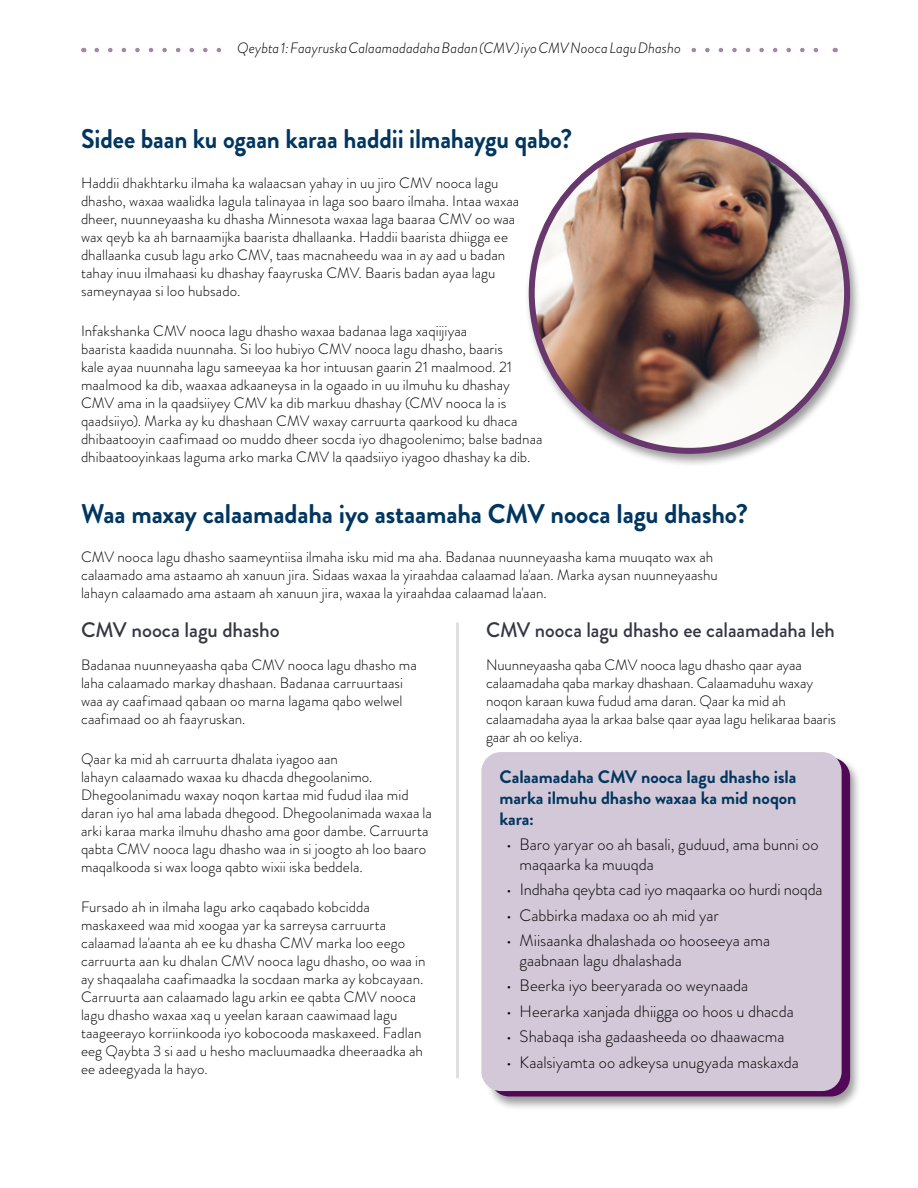
<style>
.page{position:relative;width:918px;height:1188px;background:#fff}
.page>*{position:absolute;margin:0;border:0;box-sizing:border-box;transform-origin:0 0}
.t1{font:700 27px "Brandon Grotesque";letter-spacing:-.005em;color:#003660}
.t2{font:700 27px "Brandon Grotesque";letter-spacing:-.005em;color:#003660;scale:.93 1}
.t3{font:500 21px "Brandon Grotesque";letter-spacing:-.005em;color:#343741}
.t4{font:700 18px/21px "Brandon Grotesque";letter-spacing:-.005em;color:#003660;text-align:justify}
.t5{font:300 16.5px/19.5px "Brandon Grotesque";color:#000}
.t6{font:300 15px/18px "Brandon Grotesque";color:#000}
.t7{font:italic 300 15px "Brandon Grotesque";letter-spacing:.005em;color:#000}
</style>
<div class="page">
<svg style="left:97px;top:48px;width:722px;height:4px"></svg>
<div style="left:230px;top:43px;width:458px;height:15px;background:#fff"></div>
<div style="left:524px;top:130px;width:337px;height:337px;background:#000;opacity:.4"></div>
<img style="left:532px;top:135px;width:315px;height:316px;border-radius:158px">
<div style="left:485px;top:755px;width:376px;height:356px;background:#000;opacity:.4"></div>
<div style="left:490px;top:758px;width:360px;height:339px;background:#510856;border-radius:19px"></div>
<div style="left:481px;top:752px;width:361px;height:339px;background:#d3c8d7;border-radius:19px"></div>
<hr style="left:456px;top:622px;width:3px;height:456px;background:#dfe1df">
<p class="t7" style="left:237px;top:38px;width:445px">Qeybta 1: Faayruska Calaamadadaha Badan (CMV) iyo CMV Nooca Lagu Dhasho</p>
<h3 class="t2" style="left:81px;top:120px;width:530px">Sidee baan ku ogaan karaa haddii ilmahaygu qabo?</h3>
<p class="t6" style="left:81px;top:174px;width:440px">Haddii dhakhtarku ilmaha ka walaacsan yahay in uu jiro CMV nooca lagu dhasho, waxaa waalidka lagula talinayaa in laga soo baaro ilmaha. Intaa waxaa dheer, nuunneyaasha ku dhasha Minnesota waxaa laga baaraa CMV oo waa wax qeyb ka ah barnaamijka baarista dhallaanka. Haddii baarista dhiigga ee dhallaanka cusub lagu arko CMV, taas macnaheedu waa in ay aad u badan tahay inuu ilmahaasi ku dhashay faayruska CMV. Baaris badan ayaa lagu sameynayaa si loo hubsado.</p>
<p class="t6" style="left:81px;top:322px;width:463px">Infakshanka CMV nooca lagu dhasho waxaa badanaa laga xaqiijiyaa<br>baarista kaadida nuunnaha. Si loo hubiyo CMV nooca lagu dhasho, baaris<br>kale ayaa nuunnaha lagu sameeyaa ka hor intuusan gaarin 21 maalmood. 21 maalmood ka dib, waaxaa adkaaneysa in la ogaado in uu ilmuhu ku dhashay CMV ama in la qaadsiiyey CMV ka dib markuu dhashay (CMV nooca la is qaadsiiyo). Marka ay ku dhashaan CMV waxay carruurta qaarkood ku dhaca dhibaatooyin caafimaad oo muddo dheer socda iyo dhagoolenimo; balse badnaa dhibaatooyinkaas laguma arko marka CMV la qaadsiiyo iyagoo dhashay ka dib.</p>
<h3 class="t1" style="left:81px;top:495px;width:668px">Waa maxay calaamadaha iyo astaamaha CMV nooca lagu dhasho?</h3>
<p class="t6" style="left:81px;top:548px;width:638px">CMV nooca lagu dhasho saameyntiisa ilmaha isku mid ma aha. Badanaa nuunneyaasha kama muuqato wax ah calaamado ama astaamo ah xanuun jira. Sidaas waxaa la yiraahdaa calaamad la'aan. Marka aysan nuunneyaashu lahayn calaamado ama astaam ah xanuun jira, waxaa la yiraahdaa calaamad la'aan.</p>
<h4 class="t3" style="left:81px;top:615px;width:200px">CMV nooca lagu dhasho</h4>
<p class="t6" style="left:81px;top:656px;width:337px">Badanaa nuunneyaasha qaba CMV nooca lagu dhasho ma laha calaamado markay dhashaan. Badanaa carruurtaasi waa ay caafimaad qabaan oo marna lagama qabo welwel caafimaad oo ah faayruskan.</p>
<p class="t6" style="left:81px;top:750px;width:352px">Qaar ka mid ah carruurta dhalata iyagoo aan<br>lahayn calaamado waxaa ku dhacda dhegoolanimo.<br>Dhegoolanimadu waxay noqon kartaa mid fudud ilaa mid daran iyo hal ama labada dhegood. Dhegoolanimada waxaa la arki karaa marka ilmuhu dhasho ama goor dambe. Carruurta qabta CMV nooca lagu dhasho waa in si joogto ah loo baaro maqalkooda si wax looga qabto wixii iska beddela.</p>
<p class="t6" style="left:81px;top:898px;width:346px">Fursado ah in ilmaha lagu arko caqabado kobcidda maskaxeed waa mid xoogaa yar ka sarreysa carruurta calaamad la'aanta ah ee ku dhasha CMV marka loo eego carruurta aan ku dhalan CMV nooca lagu dhasho, oo waa in ay shaqaalaha caafimaadka la socdaan marka ay kobcayaan.<br>Carruurta aan calaamado lagu arkin ee qabta CMV nooca lagu dhasho waxaa xaq u yeelan karaan caawimaad lagu taageerayo korriinkooda iyo kobocooda maskaxeed. Fadlan eeg Qaybta 3 si aad u hesho macluumaadka dheeraadka ah ee adeegyada la hayo.</p>
<h4 class="t3" style="left:486px;top:615px;width:350px">CMV nooca lagu dhasho ee calaamadaha leh</h4>
<p class="t6" style="left:486px;top:656px;width:352px">Nuunneyaasha qaba CMV nooca lagu dhasho qaar ayaa calaamadaha qaba markay dhashaan. Calaamaduhu waxay noqon karaan kuwa fudud ama daran. Qaar ka mid ah calaamadaha ayaa la arkaa balse qaar ayaa lagu helikaraa baaris gaar ah oo keliya.</p>
<h5 class="t4" style="left:499px;top:766px;width:299px">Calaamadaha CMV nooca lagu dhasho isla marka ilmuhu dhasho waxaa ka mid noqon kara:</h5>
<p class="t5" style="left:520px;top:835px;width:300px;text-indent:-13px">• Baro yaryar oo ah basali, guduud, ama bunni oo maqaarka ka muuqda</p>
<p class="t5" style="left:506px;top:880px;width:318px">• Indhaha qeybta cad iyo maqaarka oo hurdi noqda</p>
<p class="t5" style="left:506px;top:905px;width:214px">• Cabbirka madaxa oo ah mid yar</p>
<p class="t5" style="left:520px;top:931px;width:252px;text-indent:-13px">• Miisaanka dhalashada oo hooseeya ama gaabnaan lagu dhalashada</p>
<p class="t5" style="left:506px;top:976px;width:243px">• Beerka iyo beeryarada oo weynaada</p>
<p class="t5" style="left:506px;top:1001px;width:289px">• Heerarka xanjada dhiigga oo hoos u dhacda</p>
<p class="t5" style="left:506px;top:1027px;width:280px">• Shabaqa isha gadaasheeda oo dhaawacma</p>
<p class="t5" style="left:506px;top:1052px;width:294px">• Kaalsiyamta oo adkeysa unugyada maskaxda</p>
</div>
